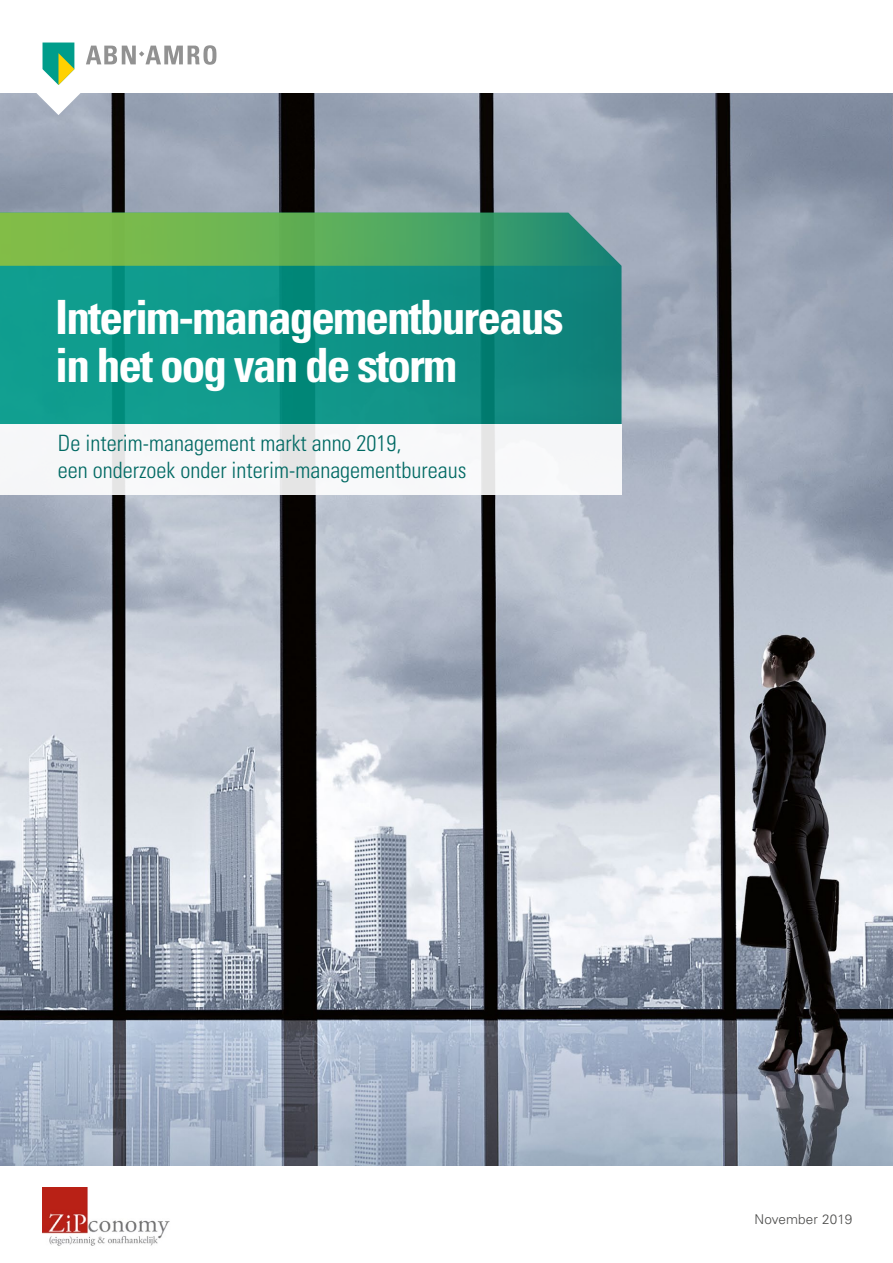
<style>
.page{position:relative;width:893px;height:1263px;background:#fff}
.page>*{position:absolute;margin:0;border:0;box-sizing:border-box;transform-origin:0 0}
.t1{font:700 condensed 47.25px/47.8px "Univers LT Std";letter-spacing:-.04em;color:#fff}
.t2{font:300 condensed 22.5px/27px "Univers LT Std";color:#006963}
.t3{font:300 13.5px "Univers LT Std";letter-spacing:.01em;color:#4a4a49}
</style>
<div class="page">
<img style="left:0;top:94px;width:893px;height:1071px">
<svg style="left:28px;top:43px;width:188px;height:72px"></svg>
<svg style="left:0;top:266px;width:621px;height:158px;background:#0e9285"></svg>
<svg style="left:0;top:213px;width:621px;height:53px;background:#5eab5e"></svg>
<svg style="left:0;top:424px;width:621px;height:71px"></svg>
<img style="left:43px;top:1187px;width:127px;height:59px">
<h1 class="t1" style="left:55px;top:293px;width:510px">Interim-managementbureaus in het oog van de storm</h1>
<p class="t2" style="left:58px;top:430px;width:410px">De interim-management markt anno 2019,<br>een onderzoek onder interim-managementbureaus</p>
<p class="t3" style="left:755px;top:1211px;width:99px">November 2019</p>
</div>
